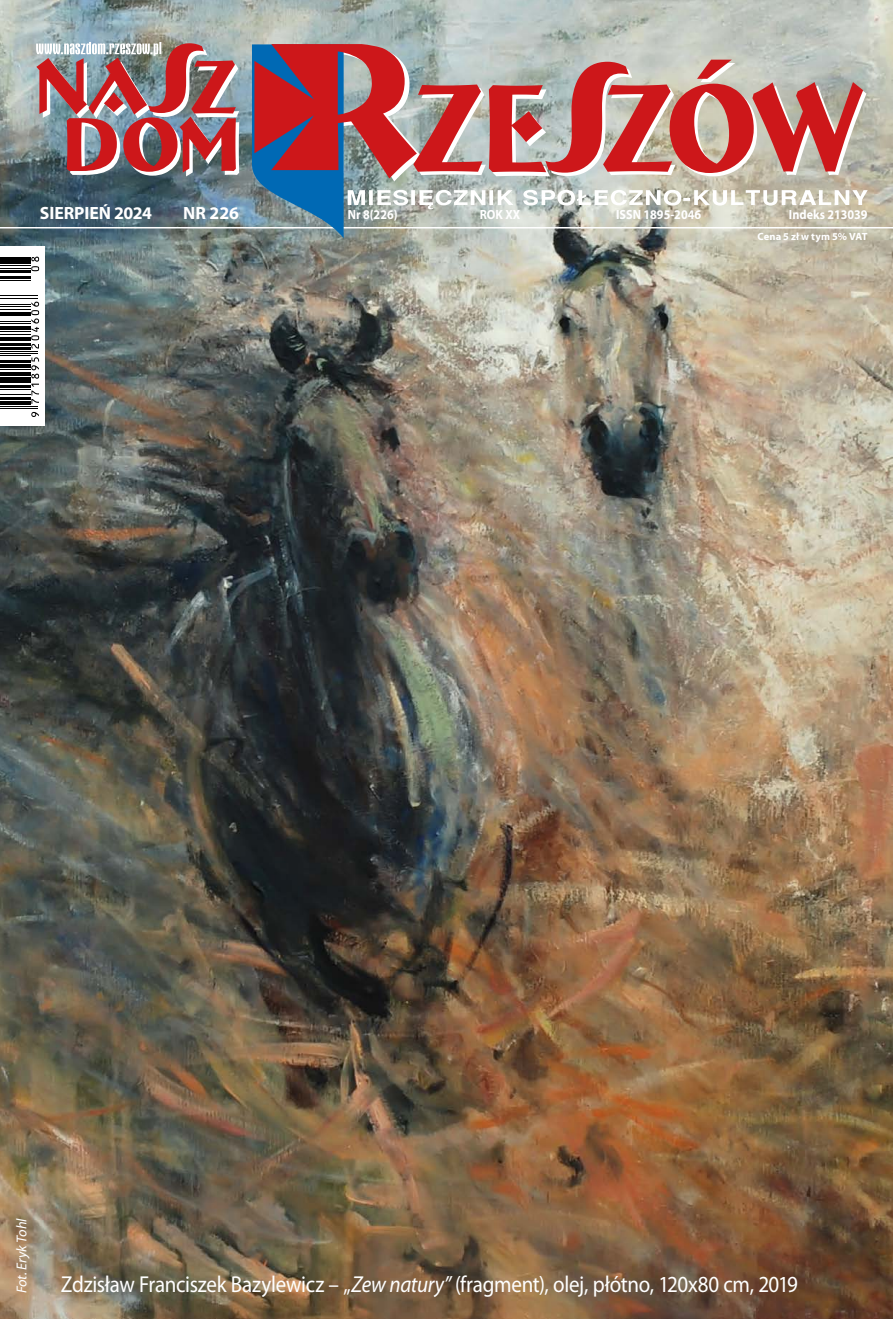
<style>
.page{position:relative;width:893px;height:1319px;background:#fff}
.page>*{position:absolute;margin:0;border:0;box-sizing:border-box;transform-origin:0 0}
.t1{font:23.1px "Myriad Pro";letter-spacing:-.01em;color:#fff;scale:.91 1}
.t2{font:700 17.7px "Myriad Pro";letter-spacing:-.005em;color:#fff}
.t3{font:italic 14.4px "Myriad Pro";color:#fff}
.t4{font:700 13.35px "Myriad Pro";color:#fff;scale:.91 1}
.t5{font:700 10.5px "Myriad Pro";letter-spacing:.01em;color:#fff}
.s1{font-style:italic}
</style>
<div class="page">
<img style="left:0;top:0;width:893px;height:1318px">
<hr style="left:0;top:227px;width:893px;height:1px;background:#fff">
<img style="left:36px;top:42px;width:203px;height:134px">
<svg style="left:252px;top:44px;width:616px;height:194px;background:#b88d8c"></svg>
<div style="left:0;top:246px;width:45px;height:179px;background:#fff"></div>
<hr style="left:0;top:408px;width:37px;height:1px;background:#000">
<hr style="left:0;top:406px;width:37px;height:1px;background:#000">
<hr style="left:0;top:401px;width:30px;height:3px;background:#000">
<hr style="left:0;top:397px;width:30px;height:2px;background:#000">
<hr style="left:0;top:394px;width:30px;height:1px;background:#000">
<hr style="left:0;top:389px;width:30px;height:1px;background:#000">
<hr style="left:0;top:385px;width:30px;height:2px;background:#000">
<hr style="left:0;top:380px;width:30px;height:3px;background:#000">
<hr style="left:0;top:377px;width:30px;height:2px;background:#000">
<hr style="left:0;top:372px;width:30px;height:3px;background:#000">
<hr style="left:0;top:369px;width:30px;height:1px;background:#000">
<hr style="left:0;top:364px;width:30px;height:3px;background:#000">
<hr style="left:0;top:360px;width:30px;height:2px;background:#000">
<hr style="left:0;top:355px;width:30px;height:1px;background:#000">
<hr style="left:0;top:353px;width:37px;height:1px;background:#000">
<hr style="left:0;top:351px;width:37px;height:1px;background:#000">
<hr style="left:0;top:347px;width:30px;height:2px;background:#000">
<hr style="left:0;top:343px;width:30px;height:2px;background:#000">
<hr style="left:0;top:337px;width:30px;height:4px;background:#000">
<hr style="left:0;top:334px;width:30px;height:1px;background:#000">
<hr style="left:0;top:331px;width:30px;height:1px;background:#000">
<hr style="left:0;top:327px;width:30px;height:3px;background:#000">
<hr style="left:0;top:323px;width:30px;height:1px;background:#000">
<hr style="left:0;top:320px;width:30px;height:1px;background:#000">
<hr style="left:0;top:312px;width:30px;height:3px;background:#000">
<hr style="left:0;top:309px;width:30px;height:1px;background:#000">
<hr style="left:0;top:306px;width:30px;height:1px;background:#000">
<hr style="left:0;top:304px;width:30px;height:1px;background:#000">
<hr style="left:0;top:298px;width:37px;height:1px;background:#000">
<hr style="left:0;top:295px;width:37px;height:1px;background:#000">
<hr style="left:0;top:280px;width:30px;height:1px;background:#000">
<hr style="left:0;top:276px;width:30px;height:2px;background:#000">
<hr style="left:0;top:270px;width:30px;height:2px;background:#000">
<hr style="left:0;top:268px;width:30px;height:1px;background:#000">
<hr style="left:0;top:265px;width:30px;height:1px;background:#000">
<hr style="left:0;top:262px;width:30px;height:2px;background:#000">
<hr style="left:0;top:257px;width:30px;height:3px;background:#000">
<svg style="left:31px;top:412px;width:8px;height:5px"></svg>
<svg style="left:31px;top:357px;width:8px;height:47px"></svg>
<svg style="left:31px;top:301px;width:8px;height:47px"></svg>
<svg style="left:31px;top:256px;width:8px;height:15px"></svg>
<p class="t2" style="left:40px;top:201px;width:114px">SIERPIEŃ 2024</p>
<p class="t2" style="left:183px;top:201px;width:57px">NR 226</p>
<p class="t4" style="left:348px;top:205px;width:56px">Nr 8(226)</p>
<p class="t4" style="left:480px;top:205px;width:46px">ROK XX</p>
<p class="t4" style="left:616px;top:205px;width:95px">ISSN 1895-2046</p>
<p class="t4" style="left:789px;top:205px;width:88px">Indeks 213039</p>
<p class="t5" style="left:757px;top:230px;width:112px">Cena 5 zł w tym 5% VAT</p>
<p class="t3" style="left:13px;top:1293px;width:77px;rotate:-90deg">Fot. Eryk Tohl</p>
<p class="t1" style="left:61px;top:1269px;width:811px">Zdzisław Franciszek Bazylewicz – „<span class="s1">Zew natury”</span> (fragment), olej, płótno, 120x80 cm, 2019</p>
</div>
